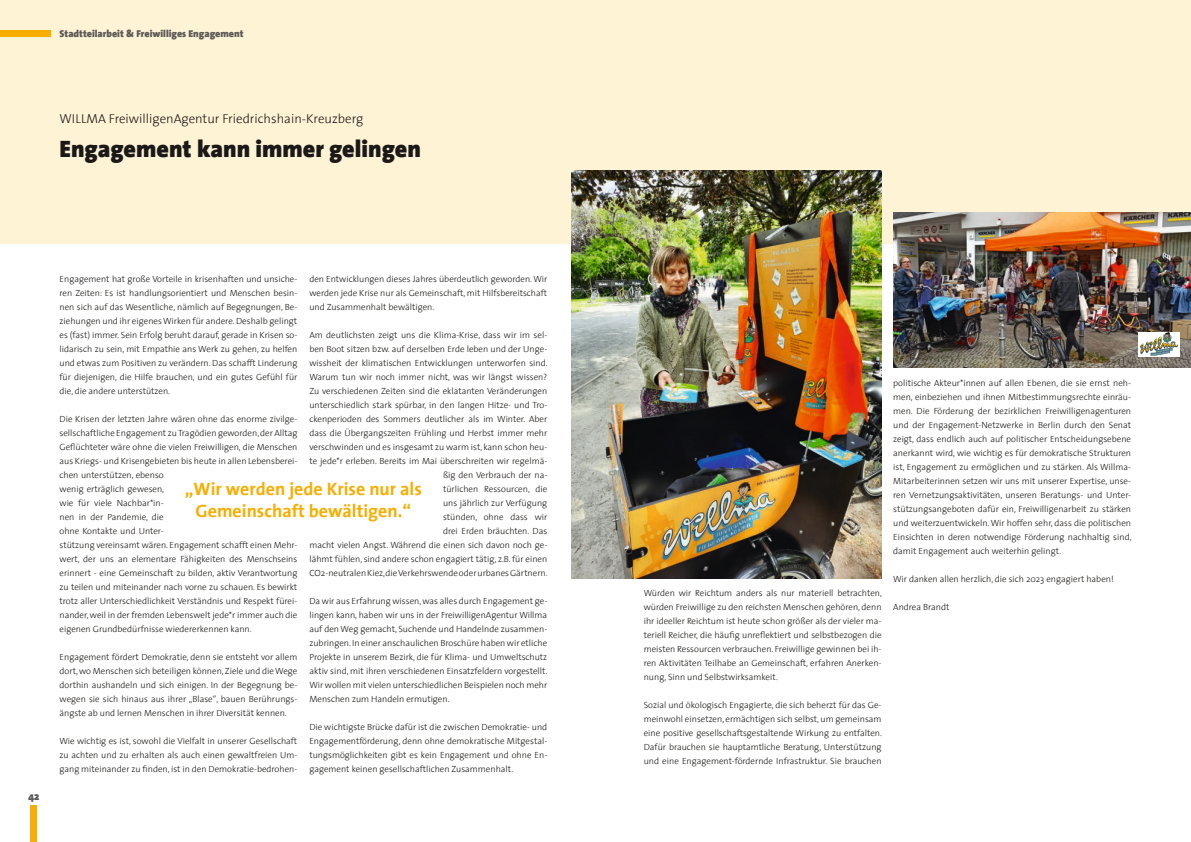
<style>
.page{position:relative;width:1191px;height:842px;background:#fff}
.page>*{position:absolute;margin:0;border:0;box-sizing:border-box;transform-origin:0 0}
.t1{font:900 24px "The Sans";color:#1b1917}
.t2{font:700 18px/21.6px "The Sans";color:#f7ae00;text-align:center}
.t3{font:300 13px "The Sans";color:#1b1917}
.t4{font:900 11px "The Sans";color:#5d5b58}
.t5{font:900 10px "The Sans";color:#5d5b58}
.t6{font:300 9px/14px "The Sans";color:#1b1917;text-align:justify}
</style>
<div class="page">
<div style="left:0;top:0;width:1191px;height:244px;background:#fff3d6"></div>
<div style="left:0;top:30px;width:51px;height:7px;background:#f7ae00"></div>
<div style="left:30px;top:805px;width:7px;height:37px;background:#f7ae00"></div>
<img style="left:893px;top:212px;width:297px;height:156px">
<img style="left:571px;top:170px;width:310px;height:408px">
<div style="left:1137px;top:332px;width:42px;height:24px;background:#fff"></div>
<svg style="left:1140px;top:333px;width:38px;height:23px"></svg>
<p class="t5" style="left:60px;top:29px;width:185px">Stadtteilarbeit &amp; Freiwilliges Engagement</p>
<h3 class="t3" style="left:60px;top:108px;width:305px">WILLMA FreiwilligenAgentur Friedrichshain-Kreuzberg</h3>
<h1 class="t1" style="left:60px;top:139px;width:363px">Engagement kann immer gelingen</h1>
<p class="t4" style="left:28px;top:791px;width:13px">42</p>
<p class="t6" style="left:60px;top:272px;width:239px">Engagement hat große Vorteile in krisenhaften und unsiche&shy;ren Zeiten: Es ist handlungsorientiert und Menschen besin&shy;nen sich auf das Wesentliche, nämlich auf Begegnungen, Be&shy;ziehungen und ihr eigenes Wirken für andere. Deshalb gelingt es (fast) immer. Sein Erfolg beruht darauf, gerade in Krisen so&shy;lidarisch zu sein, mit Empathie ans Werk zu gehen, zu helfen und etwas zum Positiven zu verändern. Das schafft Linderung für diejenigen, die Hilfe brauchen, und ein gutes Gefühl für die, die andere unterstützen.</p>
<p class="t6" style="left:60px;top:412px;width:239px;text-align:left">Die Krisen der letzten Jahre wären ohne das enorme zivilge&shy;sellschaftliche Engagement zu Tragödien geworden, der Alltag Geflüchteter wäre ohne die vielen Freiwilligen, die Menschen aus Kriegs- und Krisengebieten bis heute in allen Lebensberei&shy;chen unterstützen, ebenso<br>wenig erträglich gewesen,<br>wie für viele Nachbar*in-<br>nen in der Pandemie, die<br>ohne Kontakte und Unter-<br>stützung vereinsamt wären. Engagement schafft einen Mehr&shy;wert, der uns an elementare Fähigkeiten des Menschseins erinnert - eine Gemeinschaft zu bilden, aktiv Verantwortung zu teilen und miteinander nach vorne zu schauen. Es bewirkt trotz aller Unterschiedlichkeit Verständnis und Respekt fürei&shy;nander, weil in der fremden Lebenswelt jede*r immer auch die eigenen Grundbedürfnisse wiedererkennen kann.</p>
<p class="t6" style="left:60px;top:649px;width:239px">Engagement fördert Demokratie, denn sie entsteht vor allem dort, wo Menschen sich beteiligen können, Ziele und die Wege dorthin aushandeln und sich einigen. In der Begegnung be&shy;wegen sie sich hinaus aus ihrer „Blase“, bauen Berührungs&shy;ängste ab und lernen Menschen in ihrer Diversität kennen.</p>
<p class="t6" style="left:60px;top:734px;width:239px">Wie wichtig es ist, sowohl die Vielfalt in unserer Gesellschaft zu achten und zu erhalten als auch einen gewaltfreien Um&shy;gang miteinander zu finden, ist in den Demokratie-bedrohen-</p>
<p class="t6" style="left:309px;top:272px;width:239px">den Entwicklungen dieses Jahres überdeutlich geworden. Wir werden jede Krise nur als Gemeinschaft, mit Hilfsbereitschaft und Zusammenhalt bewältigen.</p>
<p class="t6" style="left:309px;top:327px;width:240px;text-align:right">Am deutlichsten zeigt uns die Klima-Krise, dass wir im sel&shy;ben Boot sitzen bzw. auf derselben Erde leben und der Unge&shy;wissheit der klimatischen Entwicklungen unterworfen sind.<br>Warum tun wir noch immer nicht, was wir längst wissen?<br>Zu verschiedenen Zeiten sind die eklatanten Veränderungen unterschiedlich stark spürbar, in den langen Hitze- und Tro&shy;ckenperioden des Sommers deutlicher als im Winter. Aber dass die Übergangszeiten Frühling und Herbst immer mehr verschwinden und es insgesamt zu warm ist, kann schon heu&shy;te jede*r erleben. Bereits im Mai überschreiten wir regelmä&shy;ßig den Verbrauch der na-<br>türlichen Ressourcen, die<br>uns jährlich zur Verfügung<br>stünden, ohne dass wir<br>drei Erden bräuchten. Das<br>macht vielen Angst. Während die einen sich davon noch ge&shy;lähmt fühlen, sind andere schon engagiert tätig, z.B. für einen CO2-neutralen Kiez, die Verkehrswende oder urbanes Gärtnern.</p>
<p class="t6" style="left:309px;top:594px;width:240px">Da wir aus Erfahrung wissen, was alles durch Engagement ge&shy;lingen kann, haben wir uns in der FreiwilligenAgentur Willma auf den Weg gemacht, Suchende und Handelnde zusammen&shy;zubringen. In einer anschaulichen Broschüre haben wir etliche Projekte in unserem Bezirk, die für Klima- und Umweltschutz aktiv sind, mit ihren verschiedenen Einsatzfeldern vorgestellt.<br>Wir wollen mit vielen unterschiedlichen Beispielen noch mehr Menschen zum Handeln ermutigen.</p>
<p class="t6" style="left:309px;top:720px;width:239px">Die wichtigste Brücke dafür ist die zwischen Demokratie- und Engagementförderung, denn ohne demokratische Mitgestal&shy;tungsmöglichkeiten gibt es kein Engagement und ohne En&shy;gagement keinen gesellschaftlichen Zusammenhalt.</p>
<h2 class="t2" style="left:185px;top:480px;width:238px">„Wir werden jede Krise nur als<br>Gemeinschaft bewältigen.“</h2>
<p class="t6" style="left:643px;top:587px;width:240px">Würden wir Reichtum anders als nur materiell betrachten, würden Freiwillige zu den reichsten Menschen gehören, denn ihr ideeller Reichtum ist heute schon größer als der vieler ma&shy;teriell Reicher, die häufig unreflektiert und selbstbezogen die meisten Ressourcen verbrauchen. Freiwillige gewinnen bei ih&shy;ren Aktivitäten Teilhabe an Gemeinschaft, erfahren Anerken&shy;nung, Sinn und Selbstwirksamkeit.</p>
<p class="t6" style="left:643px;top:698px;width:240px">Sozial und ökologisch Engagierte, die sich beherzt für das Ge&shy;meinwohl einsetzen, ermächtigen sich selbst, um gemeinsam eine positive gesellschaftsgestaltende Wirkung zu entfalten.<br>Dafür brauchen sie hauptamtliche Beratung, Unterstützung und eine Engagement-fördernde Infrastruktur. Sie brauchen</p>
<p class="t6" style="left:893px;top:375px;width:240px">politische Akteur*innen auf allen Ebenen, die sie ernst neh&shy;men, einbeziehen und ihnen Mitbestimmungsrechte einräu&shy;men. Die Förderung der bezirklichen Freiwilligenagenturen und der Engagement-Netzwerke in Berlin durch den Senat zeigt, dass endlich auch auf politischer Entscheidungsebene anerkannt wird, wie wichtig es für demokratische Strukturen ist, Engagement zu ermöglichen und zu stärken. Als Willma-Mitarbeiterinnen setzen wir uns mit unserer Expertise, unse&shy;ren Vernetzungsaktivitäten, unseren Beratungs- und Unter&shy;stützungsangeboten dafür ein, Freiwilligenarbeit zu stärken und weiterzuentwickeln. Wir hoffen sehr, dass die politischen Einsichten in deren notwendige Förderung nachhaltig sind, damit Engagement auch weiterhin gelingt.</p>
<p class="t6" style="left:893px;top:572px;width:222px">Wir danken allen herzlich, die sich 2023 engagiert haben!</p>
<p class="t6" style="left:893px;top:599px;width:58px">Andrea Brandt</p>
</div>
